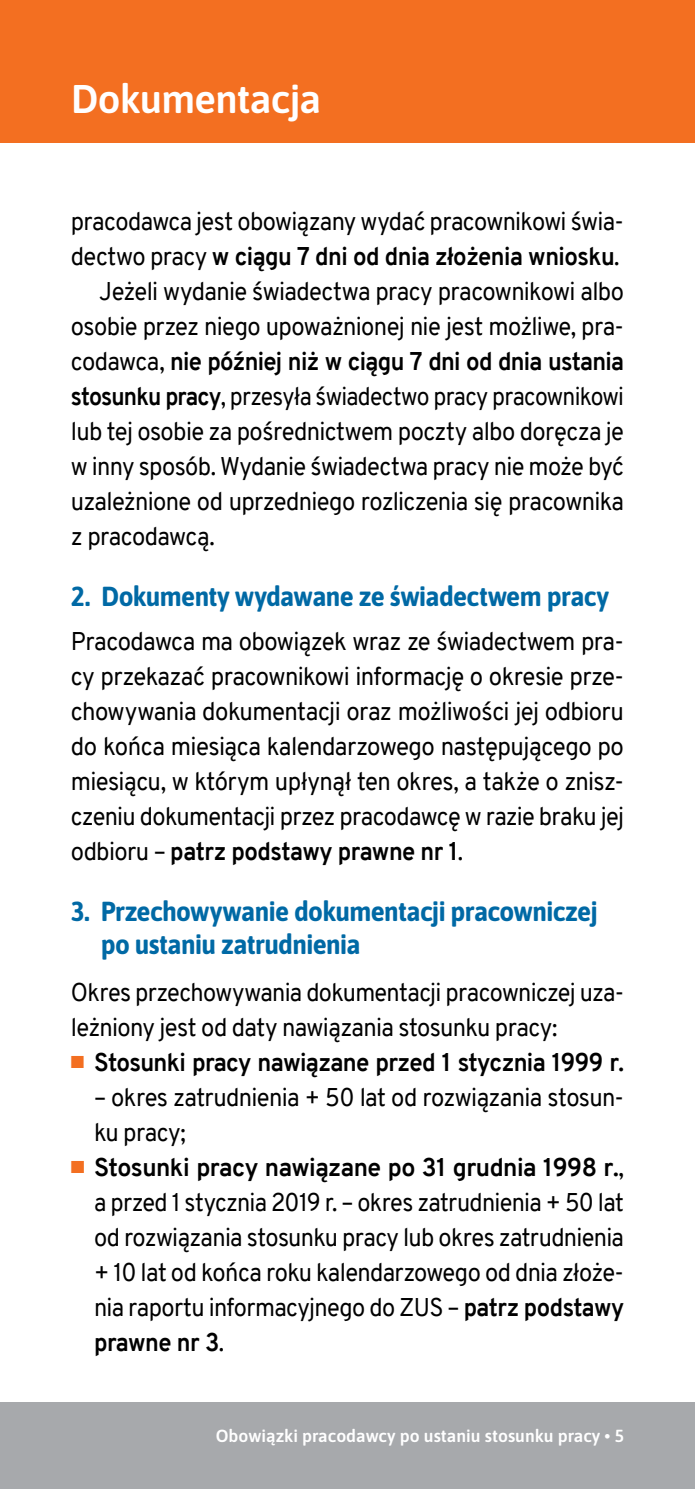
<style>
.page{position:relative;width:695px;height:1489px;background:#fff}
.page>*{position:absolute;margin:0;border:0;box-sizing:border-box;transform-origin:0 0}
.t1{font:600 40px "Asap";letter-spacing:-.02em;color:#fff}
.t2{font:700 27.5px/32.5px "Asap";letter-spacing:-.025em;color:#0069a5;scale:.95 1}
.t3{font:25px/35px "Overpass";letter-spacing:-.03em;color:#000;text-align:justify;scale:.95 1}
.t4{font:25px/35px "Overpass";letter-spacing:-.03em;color:#000;text-align:justify}
.t5{font:25px/35px "Overpass";letter-spacing:-.03em;color:#000;scale:.94 1}
.t6{font:700 25px "Overpass";letter-spacing:-.03em;color:#000;scale:.95 1}
.t7{font:25px "Overpass";letter-spacing:-.03em;color:#000;scale:.92 1}
.t8{font:700 25px "Overpass";letter-spacing:-.03em;color:#000;scale:.96 1}
.t9{font:600 17.5px "Asap";color:#fff}
.s1{font-weight:400}
.s2{font-weight:700}
.s3{color:#f36f21}
</style>
<div class="page">
<div style="left:0;top:0;width:694px;height:142px;background:#f36f21"></div>
<div style="left:0;top:1402px;width:694px;height:86px;background:#a7a9ac"></div>
<h1 class="t1" style="left:71px;top:71px;width:252px">Dokumentacja</h1>
<p class="t3" style="left:71px;top:204px;width:583px">pracodawca jest obowiązany wydać pracownikowi świa-</p>
<p class="t6" style="left:71px;top:238px;width:579px"><span class="s1">dectwo pracy</span> w ciągu 7 dni od dnia złożenia wniosku<span class="s1">.</span></p>
<p class="t3" style="left:99px;top:274px;width:553px">Jeżeli wydanie świadectwa pracy pracownikowi albo</p>
<p class="t3" style="left:71px;top:309px;width:583px">osobie przez niego upoważnionej nie jest możliwe, pra-</p>
<p class="t6" style="left:71px;top:343px;width:583px"><span class="s1">codawca,</span> nie później niż w ciągu 7 dni od dnia ustania</p>
<p class="t7" style="left:71px;top:378px;width:602px"><span class="s2">stosunku pracy</span>, przesyła świadectwo pracy pracownikowi</p>
<p class="t3" style="left:71px;top:414px;width:583px">lub tej osobie za pośrednictwem poczty albo doręcza je</p>
<p class="t3" style="left:71px;top:449px;width:583px">w inny sposób. Wydanie świadectwa pracy nie może być</p>
<p class="t3" style="left:71px;top:484px;width:583px">uzależnione od uprzedniego rozliczenia się pracownika</p>
<p class="t3" style="left:71px;top:519px;width:153px">z pracodawcą.</p>
<p class="t2" style="left:71px;top:579px;width:568px">2. Dokumenty wydawane ze świadectwem pracy</p>
<p class="t3" style="left:71px;top:624px;width:583px">Pracodawca ma obowiązek wraz ze świadectwem pra&shy;cy przekazać pracownikowi informację o okresie prze&shy;chowywania dokumentacji oraz możliwości jej odbioru do końca miesiąca kalendarzowego następującego po miesiącu, w którym upłynął ten okres, a także o znisz&shy;czeniu dokumentacji przez pracodawcę w razie braku jej odbioru – <span class="s2">patrz podstawy prawne nr 1</span>.</p>
<p class="t2" style="left:101px;top:894px;width:524px;text-indent:-30px">3. Przechowywanie dokumentacji pracowniczej po ustaniu zatrudnienia</p>
<p class="t5" style="left:71px;top:974px;width:590px">Okres przechowywania dokumentacji pracowniczej uza&shy;leżniony jest od daty nawiązania stosunku pracy:</p>
<p class="t8" style="left:71px;top:1043px;width:577px"><span class="s3">■</span> Stosunki pracy nawiązane przed 1 stycznia 1999 r.</p>
<p class="t3" style="left:94px;top:1079px;width:559px">– okres zatrudnienia + 50 lat od rozwiązania stosun&shy;ku pracy;</p>
<p class="t4" style="left:94px;top:1149px;width:531px;text-indent:-23px"><span class="s3">■</span> <span class="s2">Stosunki pracy nawiązane po 31 grudnia 1998 r.</span>, a przed 1 stycznia 2019 r. – okres zatrudnienia + 50 lat od rozwiązania stosunku pracy lub okres zatrudnienia + 10 lat od końca roku kalendarzowego od dnia złoże&shy;nia raportu informacyjnego do ZUS – <span class="s2">patrz podstawy prawne nr 3</span>.</p>
<p class="t9" style="left:216px;top:1423px;width:409px">Obowiązki pracodawcy po ustaniu stosunku pracy • 5</p>
</div>
